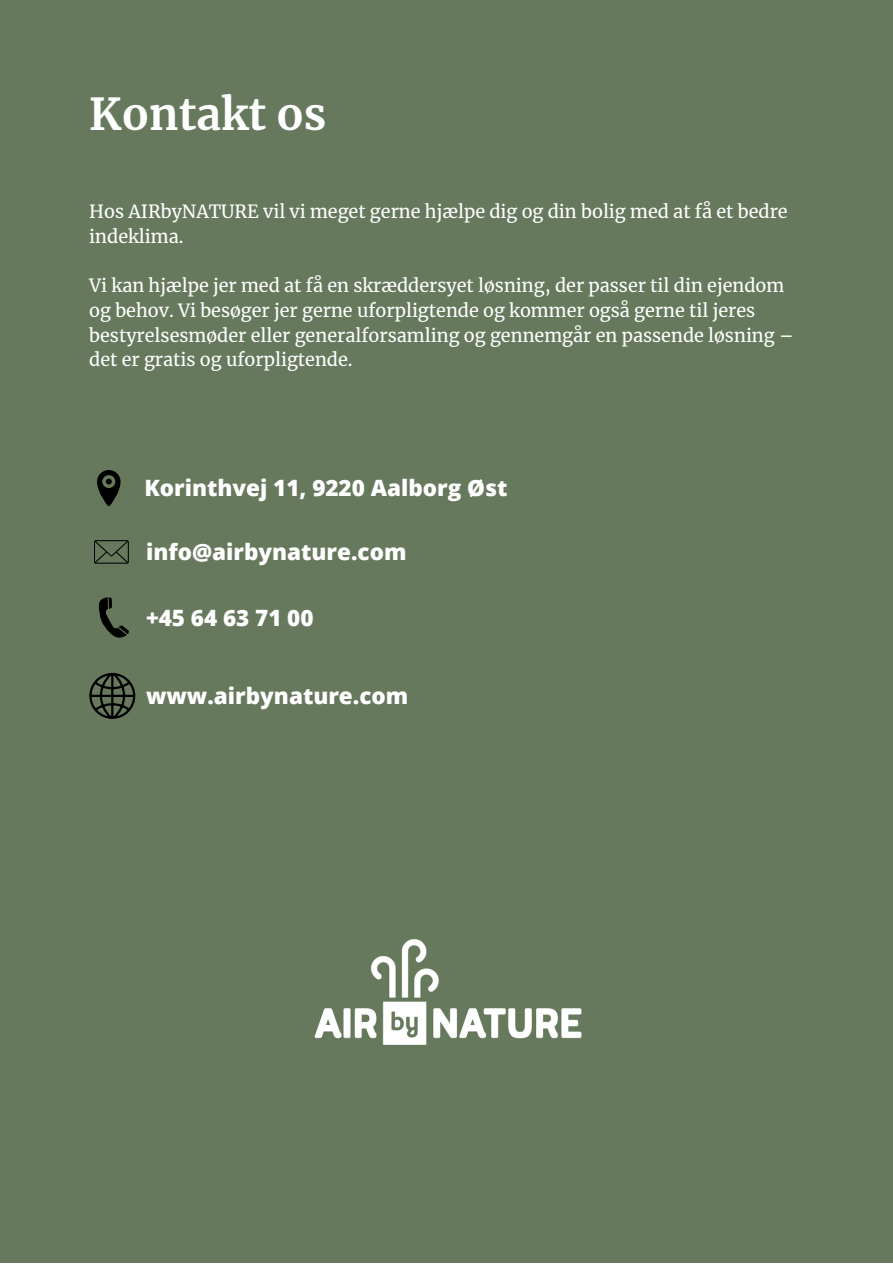
<style>
.page{position:relative;width:893px;height:1264px;background:#fff}
.page>*{position:absolute;margin:0;border:0;box-sizing:border-box;transform-origin:0 0}
.t1{font:700 43.5px "Merriweather";color:#fff}
.t2{font:800 22.5px "Open Sans";color:#fff}
.t3{font:18px/24.8px "Merriweather";color:#fff}
</style>
<div class="page">
<div style="left:0;top:0;width:892px;height:1262px;background:#66795d"></div>
<svg style="left:97px;top:470px;width:23px;height:36px"></svg>
<svg style="left:94px;top:540px;width:35px;height:23px"></svg>
<svg style="left:99px;top:597px;width:30px;height:41px"></svg>
<img style="left:314px;top:939px;width:268px;height:106px">
<svg style="left:89px;top:673px;width:46px;height:46px"></svg>
<h1 class="t1" style="left:89px;top:87px;width:238px">Kontakt os</h1>
<p class="t3" style="left:89px;top:199px;width:699px">Hos AIRbyNATURE vil vi meget gerne hjælpe dig og din bolig med at få et bedre indeklima.</p>
<p class="t3" style="left:89px;top:273px;width:706px">Vi kan hjælpe jer med at få en skræddersyet løsning, der passer til din ejendom og behov. Vi besøger jer gerne uforpligtende og kommer også gerne til jeres bestyrelsesmøder eller generalforsamling og gennemgår en passende løsning – det er gratis og uforpligtende.</p>
<p class="t2" style="left:144px;top:472px;width:364px">Korinthvej 11, 9220 Aalborg Øst</p>
<p class="t2" style="left:146px;top:535px;width:262px">info@airbynature.com</p>
<p class="t2" style="left:146px;top:602px;width:169px">+45 64 63 71 00</p>
<p class="t2" style="left:146px;top:679px;width:264px">www.airbynature.com</p>
</div>
